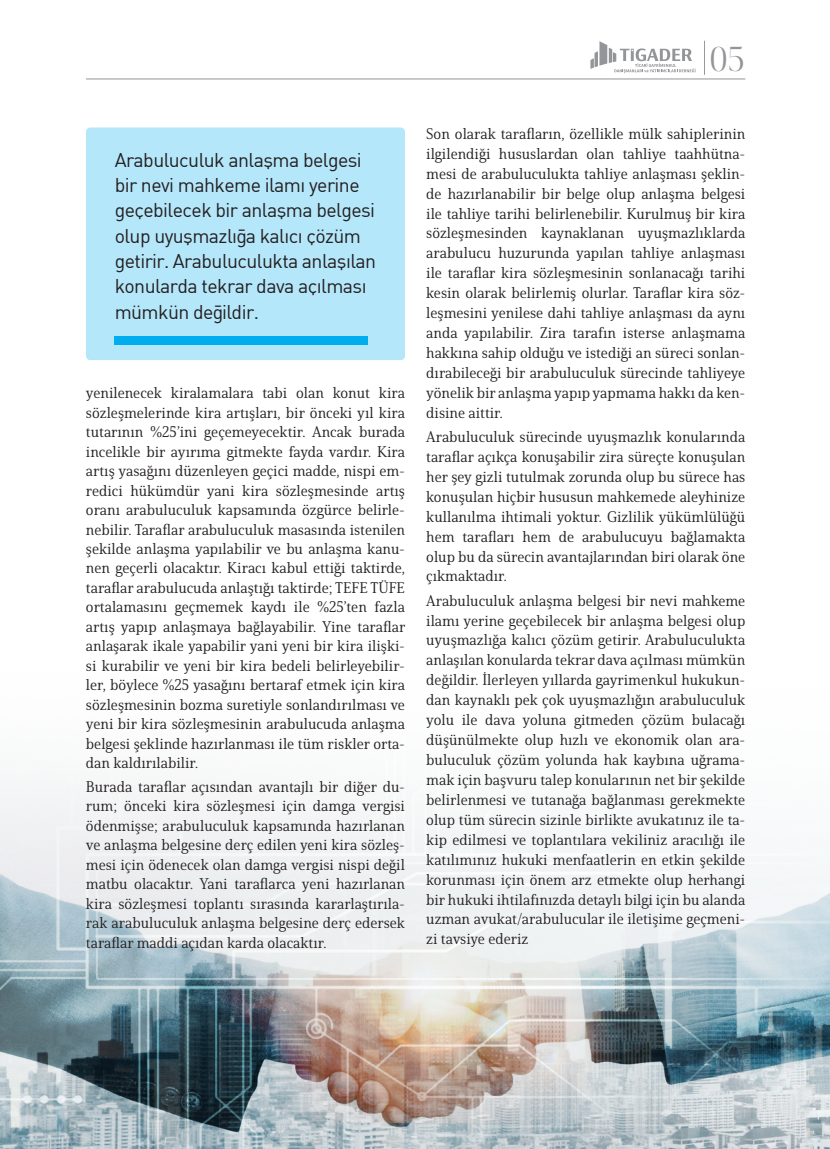
<style>
.page{position:relative;width:830px;height:1149px;background:#fff}
.page>*{position:absolute;margin:0;border:0;box-sizing:border-box;transform-origin:0 0}
.t1{font:34.5px "Mollieglaston";color:#939598}
.t2{font:19.5px/25.3px "DIN Bek";letter-spacing:-.03em;color:#231f20}
.t3{font:15px/20px "Solitas Serif Nor Reg";color:#231f20;text-align:justify}
</style>
<div class="page">
<img style="left:1px;top:785px;width:829px;height:364px">
<div style="left:86px;top:127px;width:319px;height:233px;background:#b5e7fa;border-radius:4px"></div>
<div style="left:115px;top:336px;width:253px;height:8px;background:#00aeef"></div>
<hr style="left:704px;top:41px;width:1px;height:34px;background:#231f20">
<svg style="left:590px;top:41px;width:105px;height:32px"></svg>
<hr style="left:86px;top:79px;width:659px;height:1px;background:#939598">
<h1 class="t1" style="left:709px;top:40px;width:37px">05</h1>
<h2 class="t2" style="left:115px;top:147px;width:263px">Arabuluculuk anlaşma belgesi bir nevi mahkeme ilamı yerine geçebilecek bir anlaşma belgesi olup uyuşmazlığa kalıcı çözüm getirir. Arabuluculukta anlaşılan konularda tekrar dava açılması mümkün değildir.</h2>
<p class="t3" style="left:86px;top:383px;width:321px;line-height:19.5px">yenilenecek kiralamalara tabi olan konut kira sözleşmelerinde kira artışları, bir önceki yıl kira tutarının %25’ini geçemeyecektir. Ancak burada incelikle bir ayırıma gitmekte fayda vardır. Kira artış yasağını düzenleyen geçici madde, nispi em&shy;redici hükümdür yani kira sözleşmesinde artış oranı arabuluculuk kapsamında özgürce belirle&shy;nebilir. Taraflar arabuluculuk masasında istenilen şekilde anlaşma yapılabilir ve bu anlaşma kanu&shy;nen geçerli olacaktır. Kiracı kabul ettiği taktirde, taraflar arabulucuda anlaştığı taktirde; TEFE TÜFE ortalamasını geçmemek kaydı ile %25’ten fazla artış yapıp anlaşmaya bağlayabilir. Yine taraflar anlaşarak ikale yapabilir yani yeni bir kira ilişki&shy;si kurabilir ve yeni bir kira bedeli belirleyebilir&shy;ler, böylece %25 yasağını bertaraf etmek için kira sözleşmesinin bozma suretiyle sonlandırılması ve yeni bir kira sözleşmesinin arabulucuda anlaşma belgesi şeklinde hazırlanması ile tüm riskler orta&shy;dan kaldırılabilir.</p>
<p class="t3" style="left:86px;top:777px;width:320px;line-height:19.5px">Burada taraflar açısından avantajlı bir diğer du&shy;rum; önceki kira sözleşmesi için damga vergisi ödenmişse; arabuluculuk kapsamında hazırlanan ve anlaşma belgesine derç edilen yeni kira sözleş&shy;mesi için ödenecek olan damga vergisi nispi değil matbu olacaktır. Yani taraflarca yeni hazırlanan kira sözleşmesi toplantı sırasında kararlaştırıla&shy;rak arabuluculuk anlaşma belgesine derç edersek taraflar maddi açıdan karda olacaktır.</p>
<p class="t3" style="left:426px;top:124px;width:320px">Son olarak tarafların, özellikle mülk sahiplerinin ilgilendiği hususlardan olan tahliye taahhütna&shy;mesi de arabuluculukta tahliye anlaşması şeklin&shy;de hazırlanabilir bir belge olup anlaşma belgesi ile tahliye tarihi belirlenebilir. Kurulmuş bir kira sözleşmesinden kaynaklanan uyuşmazlıklarda arabulucu huzurunda yapılan tahliye anlaşması ile taraflar kira sözleşmesinin sonlanacağı tarihi kesin olarak belirlemiş olurlar. Taraflar kira söz&shy;leşmesini yenilese dahi tahliye anlaşması da aynı anda yapılabilir. Zira tarafın isterse anlaşmama hakkına sahip olduğu ve istediği an süreci sonlan&shy;dırabileceği bir arabuluculuk sürecinde tahliyeye yönelik bir anlaşma yapıp yapmama hakkı da ken&shy;disine aittir.</p>
<p class="t3" style="left:426px;top:427px;width:320px">Arabuluculuk sürecinde uyuşmazlık konularında taraflar açıkça konuşabilir zira süreçte konuşulan her şey gizli tutulmak zorunda olup bu sürece has konuşulan hiçbir hususun mahkemede aleyhinize kullanılma ihtimali yoktur. Gizlilik yükümlülüğü hem tarafları hem de arabulucuyu bağlamakta olup bu da sürecin avantajlarından biri olarak öne çıkmaktadır.</p>
<p class="t3" style="left:426px;top:590px;width:320px">Arabuluculuk anlaşma belgesi bir nevi mahkeme ilamı yerine geçebilecek bir anlaşma belgesi olup uyuşmazlığa kalıcı çözüm getirir. Arabuluculukta anlaşılan konularda tekrar dava açılması mümkün değildir. İlerleyen yıllarda gayrimenkul hukukun&shy;dan kaynaklı pek çok uyuşmazlığın arabuluculuk yolu ile dava yoluna gitmeden çözüm bulacağı düşünülmekte olup hızlı ve ekonomik olan ara&shy;buluculuk çözüm yolunda hak kaybına uğrama&shy;mak için başvuru talep konularının net bir şekilde belirlenmesi ve tutanağa bağlanması gerekmekte olup tüm sürecin sizinle birlikte avukatınız ile ta&shy;kip edilmesi ve toplantılara vekiliniz aracılığı ile katılımınız hukuki menfaatlerin en etkin şekilde korunması için önem arz etmekte olup herhangi bir hukuki ihtilafınızda detaylı bilgi için bu alanda uzman avukat/arabulucular ile iletişime geçmeni&shy;zi tavsiye ederiz</p>
</div>
